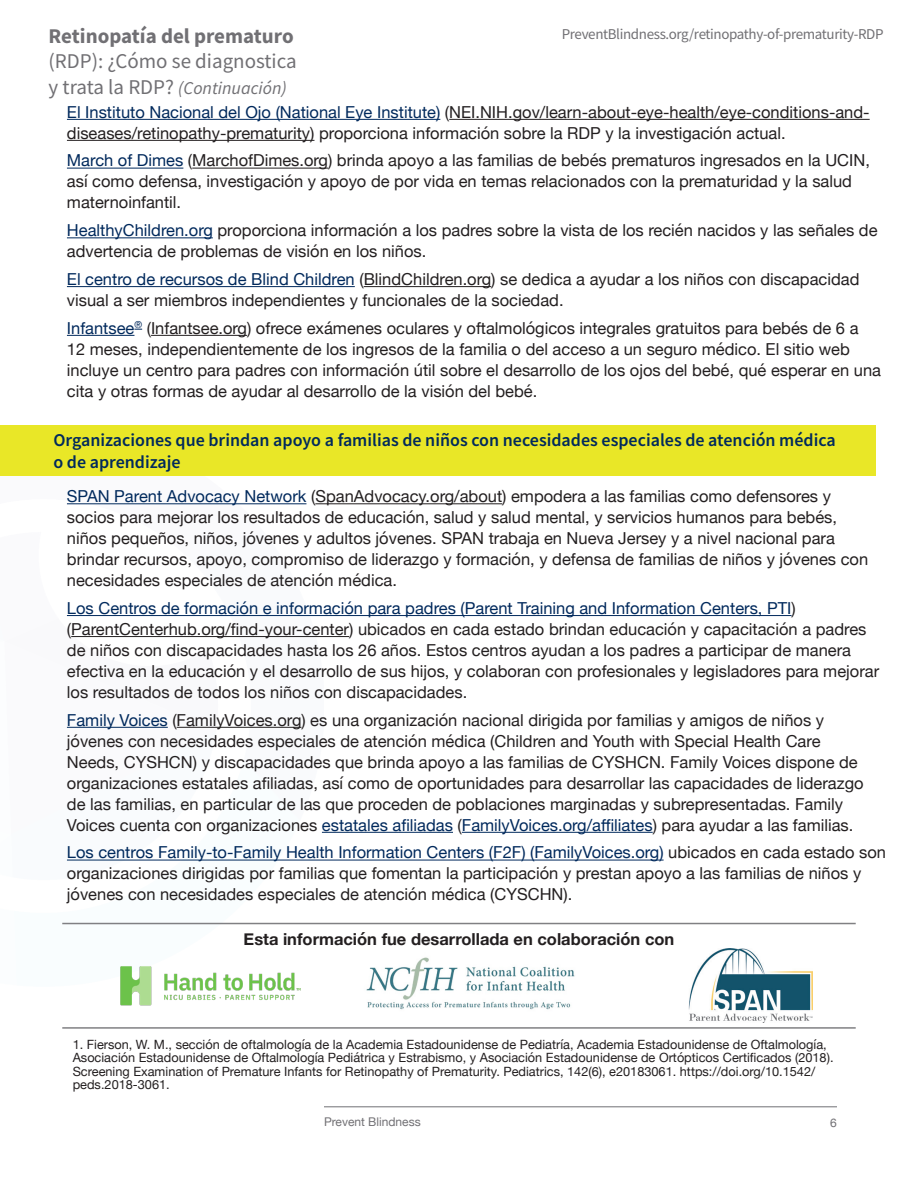
<style>
.page{position:relative;width:918px;height:1188px;background:#fff}
.page>*{position:absolute;margin:0;border:0;box-sizing:border-box;transform-origin:0 0}
.t1{font:21px "Source Sans Pro";color:#717074}
.t2{font:700 21px "Source Sans Pro";color:#717074}
.t3{font:600 18px/21.6px "Source Sans Pro";color:#00295c}
.t4{font:italic 18px "Source Sans Pro";color:#717074}
.t5{font:16.5px/21px "Helvetica Neue";color:#231f20}
.t6{font:700 16.5px "Helvetica Neue";color:#231f20}
.t7{font:15px "Source Sans Pro";letter-spacing:-.025em;color:#717074}
.t8{font:12.75px/13.5px "Helvetica Neue";color:#231f20}
.t9{font:12px "Helvetica Neue";color:#717074}
.s1{font-style:normal;font-size:21px}
.s2{color:#00295c}
</style>
<div class="page">
<img style="left:0;top:475px;width:324px;height:450px">
<hr style="left:324px;top:1107px;width:513px;height:1px;background:#717074">
<div style="left:0;top:425px;width:876px;height:50px;background:#e9e727"></div>
<img style="left:120px;top:966px;width:181px;height:40px">
<img style="left:366px;top:957px;width:209px;height:53px">
<img style="left:688px;top:948px;width:125px;height:75px">
<hr style="left:62px;top:1027px;width:794px;height:2px;background:#808083">
<hr style="left:67px;top:119px;width:373px;height:1px;background:#00295c">
<hr style="left:449px;top:119px;width:421px;height:1px;background:#231f20">
<hr style="left:67px;top:140px;width:247px;height:1px;background:#231f20">
<hr style="left:67px;top:168px;width:116px;height:1px;background:#00295c">
<hr style="left:192px;top:168px;width:136px;height:1px;background:#231f20">
<hr style="left:67px;top:237px;width:146px;height:1px;background:#00295c">
<hr style="left:67px;top:286px;width:288px;height:1px;background:#00295c">
<hr style="left:364px;top:286px;width:127px;height:1px;background:#231f20">
<hr style="left:67px;top:335px;width:67px;height:1px;background:#00295c">
<hr style="left:151px;top:335px;width:96px;height:1px;background:#231f20">
<hr style="left:67px;top:503px;width:239px;height:1px;background:#00295c">
<hr style="left:315px;top:503px;width:187px;height:1px;background:#231f20">
<hr style="left:67px;top:615px;width:725px;height:1px;background:#00295c">
<hr style="left:71px;top:636px;width:278px;height:1px;background:#231f20">
<hr style="left:67px;top:727px;width:101px;height:1px;background:#00295c">
<hr style="left:177px;top:727px;width:124px;height:1px;background:#231f20">
<hr style="left:322px;top:832px;width:131px;height:1px;background:#00295c">
<hr style="left:462px;top:832px;width:191px;height:1px;background:#00295c">
<hr style="left:67px;top:860px;width:597px;height:1px;background:#00295c">
<hr style="left:62px;top:923px;width:794px;height:1px;background:#808083">
<p class="t2" style="left:49px;top:22px;width:247px">Retinopatía del prematuro</p>
<p class="t1" style="left:49px;top:48px;width:250px">(RDP): ¿Cómo se diagnostica</p>
<p class="t4" style="left:49px;top:76px;width:240px"><span class="s1">y trata la RDP?</span> (Continuación)</p>
<p class="t5" style="left:67px;top:102px;width:804px"><span class="s2">El Instituto Nacional del Ojo (National Eye Institute)</span> (NEI.NIH.gov/learn-about-eye-health/eye-conditions-and&shy;diseases/retinopathy-prematurity) proporciona información sobre la RDP y la investigación actual.</p>
<p class="t5" style="left:67px;top:151px;width:805px"><span class="s2">March of Dimes</span> (MarchofDimes.org) brinda apoyo a las familias de bebés prematuros ingresados en la UCIN, así como defensa, investigación y apoyo de por vida en temas relacionados con la prematuridad y la salud maternoinfantil.</p>
<p class="t5" style="left:67px;top:221px;width:812px"><span class="s2">HealthyChildren.org</span> proporciona información a los padres sobre la vista de los recién nacidos y las señales de advertencia de problemas de visión en los niños.</p>
<p class="t5" style="left:67px;top:270px;width:794px"><span class="s2">El centro de recursos de Blind Children</span> (BlindChildren.org) se dedica a ayudar a los niños con discapacidad visual a ser miembros independientes y funcionales de la sociedad.</p>
<p class="t5" style="left:67px;top:318px;width:816px"><span class="s2">Infantsee</span><sup>®</sup> (Infantsee.org) ofrece exámenes oculares y oftalmológicos integrales gratuitos para bebés de 6 a<br>12 meses, independientemente de los ingresos de la familia o del acceso a un seguro médico. El sitio web incluye un centro para padres con información útil sobre el desarrollo de los ojos del bebé, qué esperar en una cita y otras formas de ayudar al desarrollo de la visión del bebé.</p>
<p class="t3" style="left:53px;top:429px;width:784px">Organizaciones que brindan apoyo a familias de niños con necesidades especiales de atención médica o de aprendizaje</p>
<p class="t5" style="left:67px;top:487px;width:803px"><span class="s2">SPAN Parent Advocacy Network</span> (SpanAdvocacy.org/about) empodera a las familias como defensores y socios para mejorar los resultados de educación, salud y salud mental, y servicios humanos para bebés, niños pequeños, niños, jóvenes y adultos jóvenes. SPAN trabaja en Nueva Jersey y a nivel nacional para brindar recursos, apoyo, compromiso de liderazgo y formación, y defensa de familias de niños y jóvenes con necesidades especiales de atención médica.</p>
<p class="t5" style="left:67px;top:598px;width:814px"><span class="s2">Los Centros de formación e información para padres (Parent Training and Information Centers, PTI</span>) (ParentCenterhub.org/find-your-center) ubicados en cada estado brindan educación y capacitación a padres de niños con discapacidades hasta los 26 años. Estos centros ayudan a los padres a participar de manera efectiva en la educación y el desarrollo de sus hijos, y colaboran con profesionales y legisladores para mejorar los resultados de todos los niños con discapacidades.</p>
<p class="t5" style="left:67px;top:710px;width:798px"><span class="s2">Family Voices</span> (FamilyVoices.org) es una organización nacional dirigida por familias y amigos de niños y jóvenes con necesidades especiales de atención médica (Children and Youth with Special Health Care Needs, CYSHCN) y discapacidades que brinda apoyo a las familias de CYSHCN. Family Voices dispone de organizaciones estatales afiliadas, así como de oportunidades para desarrollar las capacidades de liderazgo de las familias, en particular de las que proceden de poblaciones marginadas y subrepresentadas. Family Voices cuenta con organizaciones <span class="s2">estatales afiliadas</span> (<span class="s2">FamilyVoices.org/affiliates</span>) para ayudar a las familias.</p>
<p class="t5" style="left:67px;top:843px;width:821px"><span class="s2">Los centros Family-to-Family Health Information Centers (F2F) (FamilyVoices.org)</span> ubicados en cada estado son organizaciones dirigidas por familias que fomentan la participación y prestan apoyo a las familias de niños y jóvenes con necesidades especiales de atención médica (CYSCHN).</p>
<p class="t7" style="left:562px;top:24px;width:323px">PreventBlindness.org/retinopathy-of-prematurity-RDP</p>
<p class="t6" style="left:244px;top:927px;width:432px">Esta información fue desarrollada en colaboración con</p>
<p class="t8" style="left:73px;top:1038px;width:762px">1. Fierson, W. M., sección de oftalmología de la Academia Estadounidense de Pediatría, Academia Estadounidense de Oftalmología, Asociación Estadounidense de Oftalmología Pediátrica y Estrabismo, y Asociación Estadounidense de Ortópticos Certificados (2018).<br>Screening Examination of Premature Infants for Retinopathy of Prematurity. Pediatrics, 142(6), e20183061. https://doi.org/10.1542/ peds.2018-3061.</p>
<p class="t9" style="left:324px;top:1113px;width:98px">Prevent Blindness</p>
<p class="t9" style="left:830px;top:1114px;width:8px">6</p>
</div>
